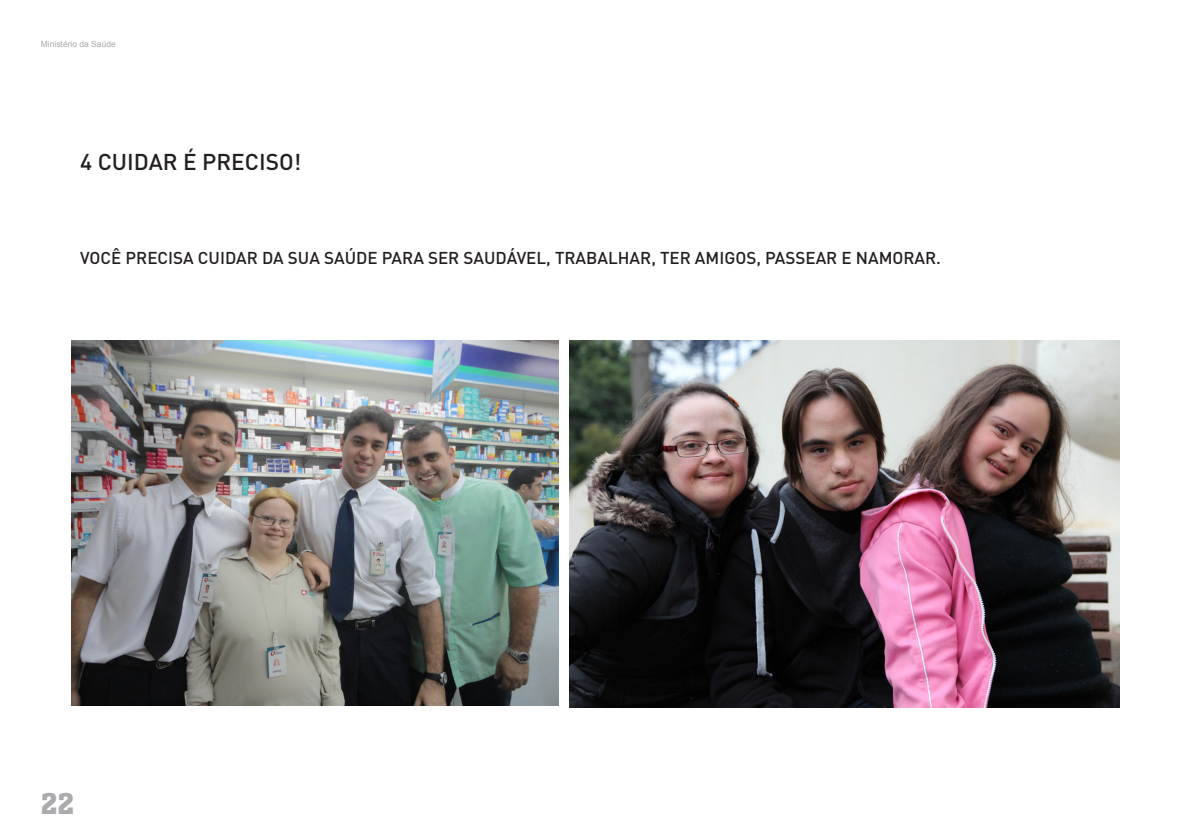
<style>
.page{position:relative;width:1189px;height:833px;background:#fff}
.page>*{position:absolute;margin:0;border:0;box-sizing:border-box;transform-origin:0 0}
.t1{font:27.6px "Aachen BT";color:#aaabaf}
.t2{font:500 22.6px "DIN";color:#231f20}
.t3{font:500 17px "DIN";color:#231f20}
.t4{font:8.4px "Arial";color:#a8a9ad}
</style>
<div class="page">
<img style="left:72px;top:340px;width:487px;height:365px">
<img style="left:569px;top:340px;width:550px;height:367px">
<p class="t4" style="left:41px;top:38px;width:76px">Ministério da Saúde</p>
<p class="t2" style="left:80px;top:147px;width:223px">4 CUIDAR É PRECISO!</p>
<p class="t3" style="left:80px;top:247px;width:862px">VOCÊ PRECISA CUIDAR DA SUA SAÚDE PARA SER SAUDÁVEL, TRABALHAR, TER AMIGOS, PASSEAR E NAMORAR.</p>
<h1 class="t1" style="left:41px;top:786px;width:35px">22</h1>
</div>
